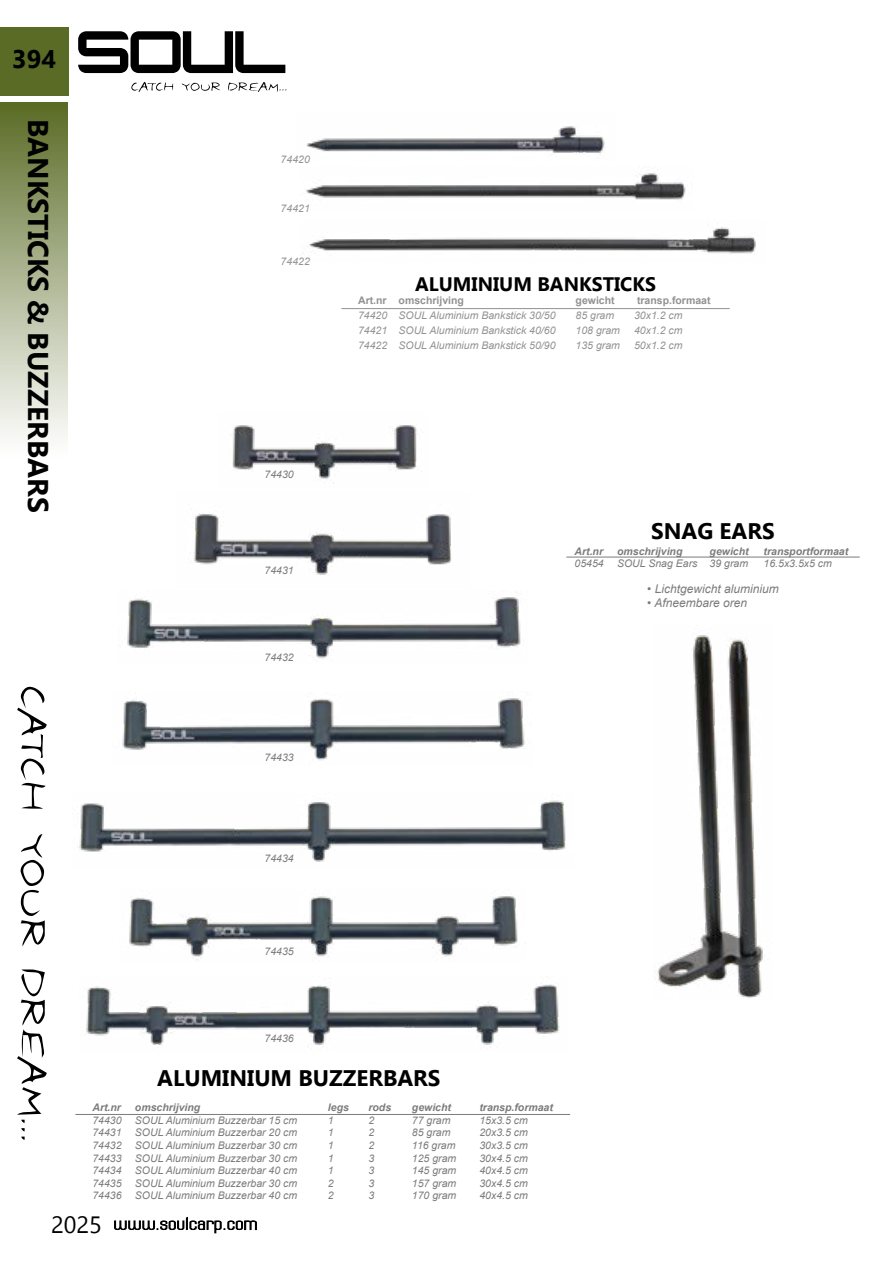
<style>
.page{position:relative;width:893px;height:1263px;background:#fff}
.page>*{position:absolute;margin:0;border:0;box-sizing:border-box;transform-origin:0 0}
.t1{font:700 28.5px "Gadugi";color:#000}
.t2{font:700 25.5px "Gadugi";color:#000}
.t3{font:23.55px "Gadugi";color:#000}
.t4{font:700 22.5px "Gadugi";color:#000}
.t5{font:700 19.5px "Gadugi";color:#000}
.t6{font:italic 12px "Arial";color:#7c7b7b}
.t7{font:italic 10.5px "Arial";color:#7c7b7b}
.t8{font:italic 10.5px "Arial";color:#929292}
.t9{font:italic 700 10.5px "Arial";color:#7c7b7b}
.t10{font:700 10.5px "Arial";color:#929292}
</style>
<div class="page">
<div style="left:0;top:28px;width:68px;height:68px;background:#5a6b25"></div>
<div style="left:0;top:102px;width:68px;height:406px;background:linear-gradient(to bottom,#5e6f2b,#fff)"></div>
<svg style="left:78px;top:31px;width:207px;height:42px"></svg>
<svg style="left:131px;top:82px;width:42px;height:10px"></svg>
<svg style="left:182px;top:83px;width:38px;height:8px"></svg>
<svg style="left:228px;top:82px;width:59px;height:10px"></svg>
<svg style="left:17px;top:687px;width:30px;height:453px"></svg>
<svg style="left:114px;top:1216px;width:143px;height:17px"></svg>
<img style="left:232px;top:425px;width:185px;height:59px">
<img style="left:193px;top:513px;width:259px;height:62px">
<img style="left:122px;top:698px;width:403px;height:63px">
<img style="left:127px;top:597px;width:394px;height:62px">
<img style="left:79px;top:800px;width:487px;height:62px">
<img style="left:129px;top:896px;width:389px;height:64px">
<img style="left:86px;top:984px;width:474px;height:63px">
<img style="left:306px;top:126px;width:299px;height:29px">
<img style="left:306px;top:173px;width:380px;height:27px">
<img style="left:309px;top:227px;width:447px;height:27px">
<hr style="left:75px;top:1114px;width:495px;height:1px;background:#7c7b7b">
<hr style="left:341px;top:308px;width:389px;height:1px;background:#929292">
<img style="left:656px;top:635px;width:107px;height:363px">
<hr style="left:566px;top:557px;width:294px;height:1px;background:#7c7b7b">
<h2 class="t2" style="left:12px;top:44px;width:45px">394</h2>
<h1 class="t1" style="left:55px;top:119px;width:395px;rotate:90deg">BANKSTICKS &amp; BUZZERBARS</h1>
<p class="t8" style="left:281px;top:152px;width:31px">74420</p>
<p class="t8" style="left:281px;top:202px;width:31px">74421</p>
<p class="t8" style="left:281px;top:254px;width:31px">74422</p>
<p class="t7" style="left:265px;top:467px;width:31px">74430</p>
<p class="t7" style="left:265px;top:564px;width:31px">74431</p>
<p class="t7" style="left:265px;top:650px;width:31px">74432</p>
<p class="t7" style="left:265px;top:751px;width:31px">74433</p>
<h3 class="t5" style="left:415px;top:272px;width:242px">ALUMINIUM BANKSTICKS</h3>
<p class="t10" style="left:358px;top:294px;width:107px">Art.nr omschrijving</p>
<p class="t10" style="left:576px;top:294px;width:41px">gewicht</p>
<p class="t10" style="left:637px;top:294px;width:75px">transp.formaat</p>
<p class="t8" style="left:358px;top:309px;width:199px">74420 SOUL Aluminium Bankstick 30/50</p>
<p class="t8" style="left:576px;top:309px;width:40px">85 gram</p>
<p class="t8" style="left:634px;top:309px;width:50px">30x1.2 cm</p>
<p class="t8" style="left:358px;top:324px;width:199px">74421 SOUL Aluminium Bankstick 40/60</p>
<p class="t8" style="left:576px;top:324px;width:46px">108 gram</p>
<p class="t8" style="left:634px;top:324px;width:50px">40x1.2 cm</p>
<p class="t8" style="left:358px;top:339px;width:199px">74422 SOUL Aluminium Bankstick 50/90</p>
<p class="t8" style="left:576px;top:339px;width:46px">135 gram</p>
<p class="t8" style="left:634px;top:339px;width:50px">50x1.2 cm</p>
<h3 class="t4" style="left:651px;top:517px;width:125px">SNAG EARS</h3>
<p class="t9" style="left:575px;top:544px;width:30px">Art.nr</p>
<p class="t9" style="left:617px;top:544px;width:67px">omschrijving</p>
<p class="t9" style="left:710px;top:544px;width:41px">gewicht</p>
<p class="t9" style="left:764px;top:544px;width:86px">transportformaat</p>
<p class="t7" style="left:575px;top:557px;width:31px">05454</p>
<p class="t7" style="left:617px;top:557px;width:132px">SOUL Snag Ears 39 gram</p>
<p class="t7" style="left:764px;top:557px;width:70px">16.5x3.5x5 cm</p>
<p class="t6" style="left:647px;top:580px;width:133px">• Lichtgewicht aluminium</p>
<p class="t6" style="left:647px;top:595px;width:101px">• Afneembare oren</p>
<p class="t7" style="left:265px;top:852px;width:31px">74434</p>
<p class="t7" style="left:265px;top:944px;width:31px">74435</p>
<p class="t7" style="left:265px;top:1031px;width:31px">74436</p>
<h3 class="t4" style="left:157px;top:1064px;width:285px">ALUMINIUM BUZZERBARS</h3>
<p class="t9" style="left:92px;top:1101px;width:30px">Art.nr</p>
<p class="t9" style="left:135px;top:1101px;width:67px">omschrijving</p>
<p class="t9" style="left:328px;top:1101px;width:23px">legs</p>
<p class="t9" style="left:368px;top:1101px;width:24px">rods</p>
<p class="t9" style="left:412px;top:1101px;width:41px">gewicht</p>
<p class="t9" style="left:479px;top:1101px;width:75px">transp.formaat</p>
<p class="t7" style="left:92px;top:1113px;width:31px">74430</p>
<p class="t7" style="left:135px;top:1113px;width:164px">SOUL Aluminium Buzzerbar 15 cm</p>
<p class="t7" style="left:328px;top:1113px;width:7px">1</p>
<p class="t7" style="left:368px;top:1113px;width:7px">2</p>
<p class="t7" style="left:412px;top:1113px;width:40px">77 gram</p>
<p class="t7" style="left:479px;top:1113px;width:50px">15x3.5 cm</p>
<p class="t7" style="left:92px;top:1126px;width:31px">74431</p>
<p class="t7" style="left:135px;top:1126px;width:164px">SOUL Aluminium Buzzerbar 20 cm</p>
<p class="t7" style="left:328px;top:1126px;width:7px">1</p>
<p class="t7" style="left:368px;top:1126px;width:7px">2</p>
<p class="t7" style="left:412px;top:1126px;width:40px">85 gram</p>
<p class="t7" style="left:479px;top:1126px;width:50px">20x3.5 cm</p>
<p class="t7" style="left:92px;top:1138px;width:31px">74432</p>
<p class="t7" style="left:135px;top:1138px;width:164px">SOUL Aluminium Buzzerbar 30 cm</p>
<p class="t7" style="left:328px;top:1138px;width:7px">1</p>
<p class="t7" style="left:368px;top:1138px;width:7px">2</p>
<p class="t7" style="left:412px;top:1138px;width:45px">116 gram</p>
<p class="t7" style="left:479px;top:1138px;width:50px">30x3.5 cm</p>
<p class="t7" style="left:92px;top:1151px;width:31px">74433</p>
<p class="t7" style="left:135px;top:1151px;width:164px">SOUL Aluminium Buzzerbar 30 cm</p>
<p class="t7" style="left:328px;top:1151px;width:7px">1</p>
<p class="t7" style="left:368px;top:1151px;width:7px">3</p>
<p class="t7" style="left:412px;top:1151px;width:46px">125 gram</p>
<p class="t7" style="left:479px;top:1151px;width:50px">30x4.5 cm</p>
<p class="t7" style="left:92px;top:1164px;width:31px">74434</p>
<p class="t7" style="left:135px;top:1164px;width:164px">SOUL Aluminium Buzzerbar 40 cm</p>
<p class="t7" style="left:328px;top:1164px;width:7px">1</p>
<p class="t7" style="left:368px;top:1164px;width:7px">3</p>
<p class="t7" style="left:412px;top:1164px;width:46px">145 gram</p>
<p class="t7" style="left:479px;top:1164px;width:50px">40x4.5 cm</p>
<p class="t7" style="left:92px;top:1176px;width:31px">74435</p>
<p class="t7" style="left:135px;top:1176px;width:164px">SOUL Aluminium Buzzerbar 30 cm</p>
<p class="t7" style="left:328px;top:1176px;width:7px">2</p>
<p class="t7" style="left:368px;top:1176px;width:7px">3</p>
<p class="t7" style="left:412px;top:1176px;width:46px">157 gram</p>
<p class="t7" style="left:479px;top:1176px;width:50px">30x4.5 cm</p>
<p class="t7" style="left:92px;top:1189px;width:31px">74436</p>
<p class="t7" style="left:135px;top:1189px;width:164px">SOUL Aluminium Buzzerbar 40 cm</p>
<p class="t7" style="left:328px;top:1189px;width:7px">2</p>
<p class="t7" style="left:368px;top:1189px;width:7px">3</p>
<p class="t7" style="left:412px;top:1189px;width:46px">170 gram</p>
<p class="t7" style="left:479px;top:1189px;width:50px">40x4.5 cm</p>
<h3 class="t3" style="left:51px;top:1211px;width:52px">2025</h3>
</div>
